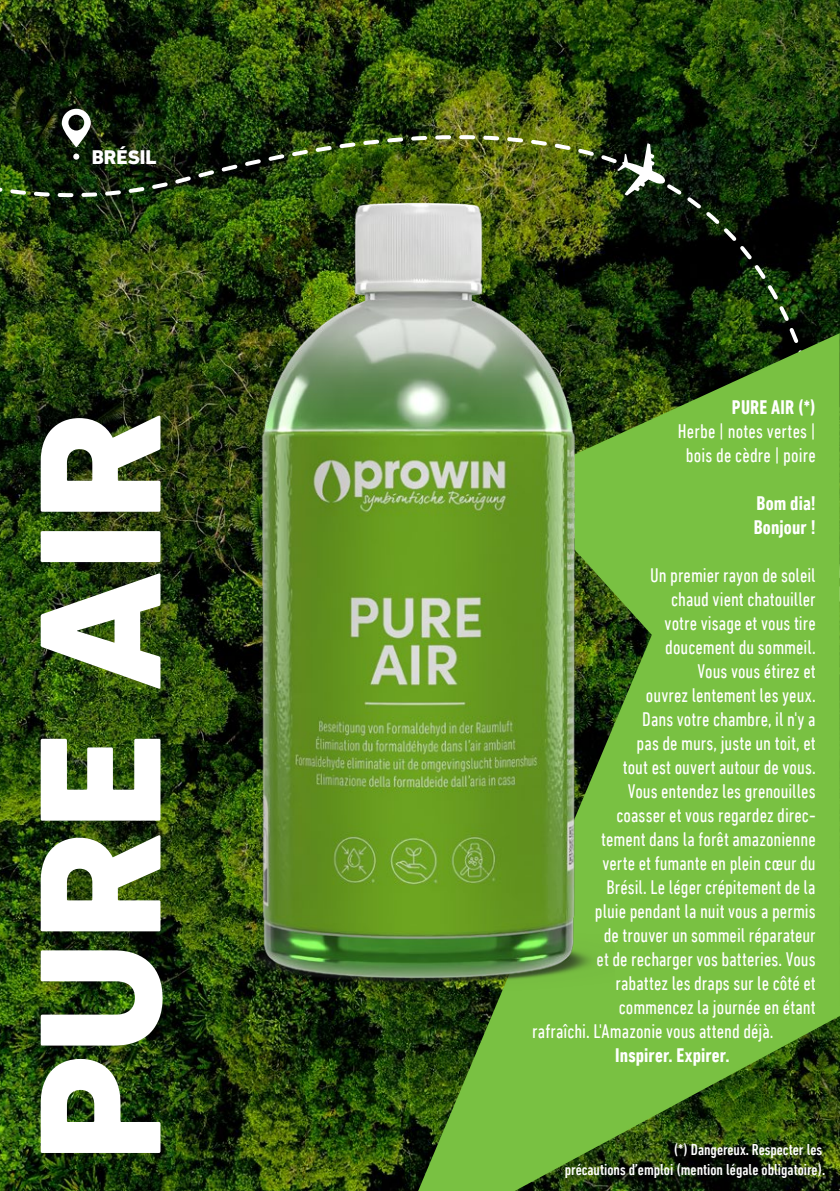
<style>
.page{position:relative;width:840px;height:1191px;background:#fff}
.page>*{position:absolute;margin:0;border:0;box-sizing:border-box;transform-origin:0 0}
.t1{font:800 176px "DIN Next LT Pro";color:#fff}
.t2{font:condensed 20px/24px "DIN Next LT Pro";letter-spacing:.005em;color:#fff;text-align:center}
.t3{font:700 condensed 20px/24px "DIN Next LT Pro";letter-spacing:.005em;color:#fff}
.t4{font:800 20px "DIN Next LT Pro";color:#fff}
.t5{font:500 condensed 16px/19.2px "DIN Next LT Pro";color:#fff;text-align:right}
</style>
<div class="page">
<img style="left:0;top:0;width:418px;height:1191px">
<svg style="left:0;top:0;width:176px;height:86px;background:#16270a"></svg>
<img style="left:195px;top:0;width:644px;height:86px">
<img style="left:0;top:86px;width:839px;height:997px">
<svg style="left:418px;top:333px;width:421px;height:858px;background:#65a235"></svg>
<svg style="left:73px;top:154px;width:6px;height:6px"></svg>
<svg style="left:62px;top:109px;width:29px;height:38px"></svg>
<svg style="left:617px;top:143px;width:48px;height:52px"></svg>
<img style="left:225px;top:179px;width:389px;height:827px">
<p class="t4" style="left:92px;top:146px;width:66px">BRÉSIL</p>
<p class="t1" style="left:-4px;top:1162px;width:753px;rotate:-90deg">PURE AIR</p>
<p class="t3" style="left:731px;top:395px;width:85px">PURE AIR (*)</p>
<p class="t2" style="left:677px;top:419px;width:139px">Herbe | notes vertes | bois de cèdre | poire</p>
<p class="t3" style="left:753px;top:491px;width:63px">Bom dia!<br>Bonjour !</p>
<p class="t2" style="left:649px;top:563px;width:167px">Un premier rayon de soleil</p>
<p class="t2" style="left:670px;top:587px;width:146px">chaud vient chatouiller</p>
<p class="t2" style="left:664px;top:611px;width:152px">votre visage et vous tire</p>
<p class="t2" style="left:665px;top:635px;width:152px">doucement du sommeil.</p>
<p class="t2" style="left:697px;top:659px;width:119px">Vous vous étirez et</p>
<p class="t2" style="left:645px;top:683px;width:171px">ouvrez lentement les yeux.</p>
<p class="t2" style="left:642px;top:707px;width:175px">Dans votre chambre, il n'y a</p>
<p class="t2" style="left:636px;top:731px;width:180px">pas de murs, juste un toit, et</p>
<p class="t2" style="left:622px;top:755px;width:194px">tout est ouvert autour de vous.</p>
<p class="t2" style="left:627px;top:779px;width:189px">Vous entendez les grenouilles</p>
<p class="t2" style="left:616px;top:803px;width:201px">coasser et vous regardez direc-</p>
<p class="t2" style="left:600px;top:827px;width:216px">tement dans la forêt amazonienne</p>
<p class="t2" style="left:602px;top:851px;width:215px">verte et fumante en plein cœur du</p>
<p class="t2" style="left:606px;top:875px;width:210px">Brésil. Le léger crépitement de la</p>
<p class="t2" style="left:594px;top:899px;width:222px">pluie pendant la nuit vous a permis</p>
<p class="t2" style="left:603px;top:923px;width:213px">de trouver un sommeil réparateur</p>
<p class="t2" style="left:596px;top:947px;width:220px">et de recharger vos batteries. Vous</p>
<p class="t2" style="left:615px;top:971px;width:202px">rabattez les draps sur le côté et</p>
<p class="t2" style="left:618px;top:995px;width:198px">commencez la journée en étant</p>
<p class="t2" style="left:532px;top:1019px;width:243px">rafraîchi. L'Amazonie vous attend déjà.</p>
<p class="t3" style="left:615px;top:1043px;width:116px">Inspirer. Expirer.</p>
<p class="t5" style="left:564px;top:1140px;width:262px">(*) Dangereux. Respecter les<br>précautions d’emploi (mention légale obligatoire).</p>
</div>
